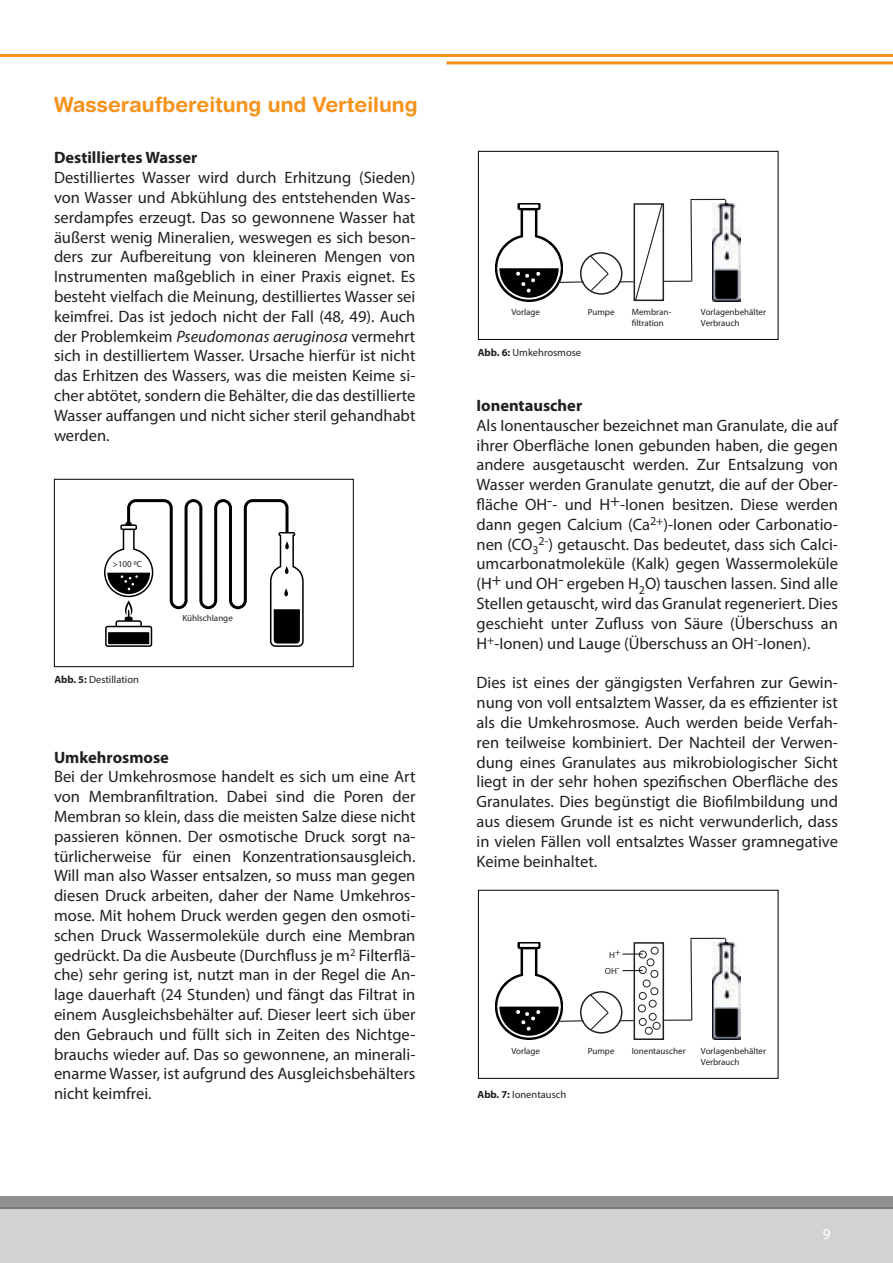
<style>
.page{position:relative;width:893px;height:1263px;background:#fff}
.page>*{position:absolute;margin:0;border:0;box-sizing:border-box;transform-origin:0 0}
.t1{font:700 21px "Helvetica Rounded LT Std";color:#f7931d}
.t2{font:16.5px/19.8px "Myriad Pro";color:#231f20;text-align:justify}
.t3{font:700 16.5px "Myriad Pro";color:#231f20}
.t4{font:15px "Myriad Pro";color:#fff}
.t5{font:10.5px "Myriad Pro";color:#231f20}
.t6{font:9px/10.8px "Myriad Pro";color:#231f20}
.s1{font-style:italic}
.s2{font-weight:700}
</style>
<div class="page">
<div style="left:0;top:1208px;width:893px;height:55px;background:#d1d2d4"></div>
<svg style="left:0;top:1196px;width:893px;height:13px;background:#8d8b8b"></svg>
<hr style="left:446px;top:61px;width:447px;height:3px;background:#f7931d">
<hr style="left:0;top:54px;width:893px;height:3px;background:#f7931d">
<div style="left:478px;top:890px;width:300px;height:189px;border:1px solid #000"></div>
<img style="left:712px;top:942px;width:29px;height:98px">
<img style="left:496px;top:942px;width:65px;height:98px">
<div style="left:580px;top:991px;width:42px;height:42px;border:2px solid #231f20;border-radius:50%"></div>
<div style="left:634px;top:942px;width:30px;height:98px;border:2px solid #231f20"></div>
<svg style="left:620px;top:1020px;width:13px;height:1px"></svg>
<hr style="left:664px;top:1019px;width:28px;height:2px;background:#231f20">
<svg style="left:690px;top:939px;width:3px;height:82px"></svg>
<hr style="left:690px;top:938px;width:35px;height:1px;background:#231f20">
<svg style="left:557px;top:993px;width:53px;height:38px"></svg>
<div style="left:639px;top:951px;width:8px;height:7px;border:1px solid #231f20;border-radius:50%"></div>
<div style="left:647px;top:958px;width:7px;height:8px;border:1px solid #231f20;border-radius:50%"></div>
<div style="left:639px;top:966px;width:8px;height:8px;border:1px solid #231f20;border-radius:50%"></div>
<div style="left:650px;top:970px;width:8px;height:8px;border:1px solid #231f20;border-radius:50%"></div>
<div style="left:643px;top:979px;width:7px;height:8px;border:1px solid #231f20;border-radius:50%"></div>
<div style="left:650px;top:987px;width:8px;height:8px;border:1px solid #231f20;border-radius:50%"></div>
<div style="left:651px;top:947px;width:7px;height:7px;border:1px solid #231f20;border-radius:50%"></div>
<div style="left:639px;top:992px;width:8px;height:8px;border:1px solid #231f20;border-radius:50%"></div>
<div style="left:649px;top:1000px;width:8px;height:7px;border:1px solid #231f20;border-radius:50%"></div>
<div style="left:638px;top:1004px;width:8px;height:8px;border:1px solid #231f20;border-radius:50%"></div>
<div style="left:649px;top:1013px;width:8px;height:8px;border:1px solid #231f20;border-radius:50%"></div>
<div style="left:639px;top:1018px;width:8px;height:8px;border:1px solid #231f20;border-radius:50%"></div>
<div style="left:653px;top:1022px;width:7px;height:8px;border:1px solid #231f20;border-radius:50%"></div>
<div style="left:645px;top:1027px;width:8px;height:8px;border:1px solid #231f20;border-radius:50%"></div>
<hr style="left:622px;top:953px;width:21px;height:2px;background:#231f20">
<svg style="left:622px;top:970px;width:21px;height:1px"></svg>
<svg style="left:104px;top:499px;width:200px;height:148px"></svg>
<div style="left:54px;top:479px;width:300px;height:188px;border:1px solid #000"></div>
<div style="left:478px;top:151px;width:300px;height:189px;border:1px solid #000"></div>
<img style="left:712px;top:203px;width:29px;height:98px">
<img style="left:496px;top:203px;width:64px;height:98px">
<div style="left:580px;top:252px;width:42px;height:43px;border:2px solid #231f20;border-radius:50%"></div>
<hr style="left:690px;top:199px;width:35px;height:1px;background:#231f20">
<svg style="left:620px;top:199px;width:73px;height:103px"></svg>
<svg style="left:557px;top:254px;width:53px;height:38px"></svg>
<p class="t1" style="left:54px;top:91px;width:365px">Wasseraufbereitung und Verteilung</p>
<p class="t3" style="left:54px;top:147px;width:145px">Destilliertes Wasser</p>
<p class="t2" style="left:54px;top:167px;width:363px">Destilliertes Wasser wird durch Erhitzung (Sieden) von Wasser und Abkühlung des entstehenden Was&shy;serdampfes erzeugt. Das so gewonnene Wasser hat äußerst wenig Mineralien, weswegen es sich beson&shy;ders zur Aufbereitung von kleineren Mengen von Instrumenten maßgeblich in einer Praxis eignet. Es besteht vielfach die Meinung, destilliertes Wasser sei keimfrei. Das ist jedoch nicht der Fall (48, 49). Auch der Problemkeim <span class="s1">Pseudomonas aeruginosa</span> vermehrt sich in destilliertem Wasser. Ursache hierfür ist nicht das Erhitzen des Wassers, was die meisten Keime si&shy;cher abtötet, sondern die Behälter, die das destillierte Wasser auffangen und nicht sicher steril gehandhabt werden.</p>
<p class="t6" style="left:113px;top:558px;width:31px">&gt;100 0C</p>
<p class="t5" style="left:54px;top:673px;width:86px"><span class="s2">Abb. 5:</span> Destillation</p>
<p class="t6" style="left:182px;top:613px;width:52px">Kühlschlange</p>
<p class="t3" style="left:54px;top:746px;width:116px">Umkehrosmose</p>
<p class="t2" style="left:54px;top:767px;width:363px">Bei der Umkehrosmose handelt es sich um eine Art von Membranfiltration. Dabei sind die Poren der Membran so klein, dass die meisten Salze diese nicht passieren können. Der osmotische Druck sorgt na&shy;türlicherweise für einen Konzentrationsausgleich.<br>Will man also Wasser entsalzen, so muss man gegen diesen Druck arbeiten, daher der Name Umkehros&shy;mose. Mit hohem Druck werden gegen den osmoti&shy;schen Druck Wassermoleküle durch eine Membran gedrückt. Da die Ausbeute (Durchfluss je m<sup>2</sup> Filterflä&shy;che) sehr gering ist, nutzt man in der Regel die An&shy;lage dauerhaft (24 Stunden) und fängt das Filtrat in einem Ausgleichsbehälter auf. Dieser leert sich über den Gebrauch und füllt sich in Zeiten des Nichtge&shy;brauchs wieder auf. Das so gewonnene, an minerali&shy;enarme Wasser, ist aufgrund des Ausgleichsbehälters nicht keimfrei.</p>
<p class="t6" style="left:511px;top:307px;width:30px">Vorlage</p>
<p class="t6" style="left:588px;top:307px;width:28px">Pumpe</p>
<p class="t6" style="left:632px;top:307px;width:41px">Membran&shy;filtration</p>
<p class="t6" style="left:701px;top:307px;width:67px">Vorlagenbehälter<br>Verbrauch</p>
<p class="t5" style="left:478px;top:346px;width:105px"><span class="s2">Abb. 6:</span> Umkehrosmose</p>
<p class="t3" style="left:476px;top:395px;width:107px">Ionentauscher</p>
<p class="t2" style="left:476px;top:415px;width:363px">Als Ionentauscher bezeichnet man Granulate, die auf ihrer Oberfläche Ionen gebunden haben, die gegen andere ausgetauscht werden. Zur Entsalzung von Wasser werden Granulate genutzt, die auf der Ober&shy;fläche OH-- und H+-Ionen besitzen. Diese werden dann gegen Calcium (Ca<sup>2+</sup>)-Ionen oder Carbonatio&shy;nen (CO<sub>3</sub><sup>2-</sup>) getauscht. Das bedeutet, dass sich Calci&shy;umcarbonatmoleküle (Kalk) gegen Wassermoleküle (H+ und OH- ergeben H<sub>2</sub>O) tauschen lassen. Sind alle Stellen getauscht, wird das Granulat regeneriert. Dies geschieht unter Zufluss von Säure (Überschuss an H<sup>+</sup>-Ionen) und Lauge (Überschuss an OH<sup>-</sup>-Ionen).</p>
<p class="t2" style="left:476px;top:673px;width:363px">Dies ist eines der gängigsten Verfahren zur Gewin&shy;nung von voll entsalztem Wasser, da es effizienter ist als die Umkehrosmose. Auch werden beide Verfah&shy;ren teilweise kombiniert. Der Nachteil der Verwen&shy;dung eines Granulates aus mikrobiologischer Sicht liegt in der sehr hohen spezifischen Oberfläche des Granulates. Dies begünstigt die Biofilmbildung und aus diesem Grunde ist es nicht verwunderlich, dass in vielen Fällen voll entsalztes Wasser gramnegative Keime beinhaltet.</p>
<p class="t6" style="left:605px;top:945px;width:17px;line-height:17px;text-align:center">H+<br>OH-</p>
<p class="t6" style="left:511px;top:1045px;width:30px">Vorlage</p>
<p class="t6" style="left:588px;top:1045px;width:28px">Pumpe</p>
<p class="t6" style="left:632px;top:1045px;width:55px">Ionentauscher</p>
<p class="t6" style="left:701px;top:1046px;width:67px">Vorlagenbehälter<br>Verbrauch</p>
<p class="t5" style="left:477px;top:1088px;width:90px"><span class="s2">Abb. 7:</span> Ionentausch</p>
<p class="t4" style="left:823px;top:1224px;width:9px">9</p>
</div>
